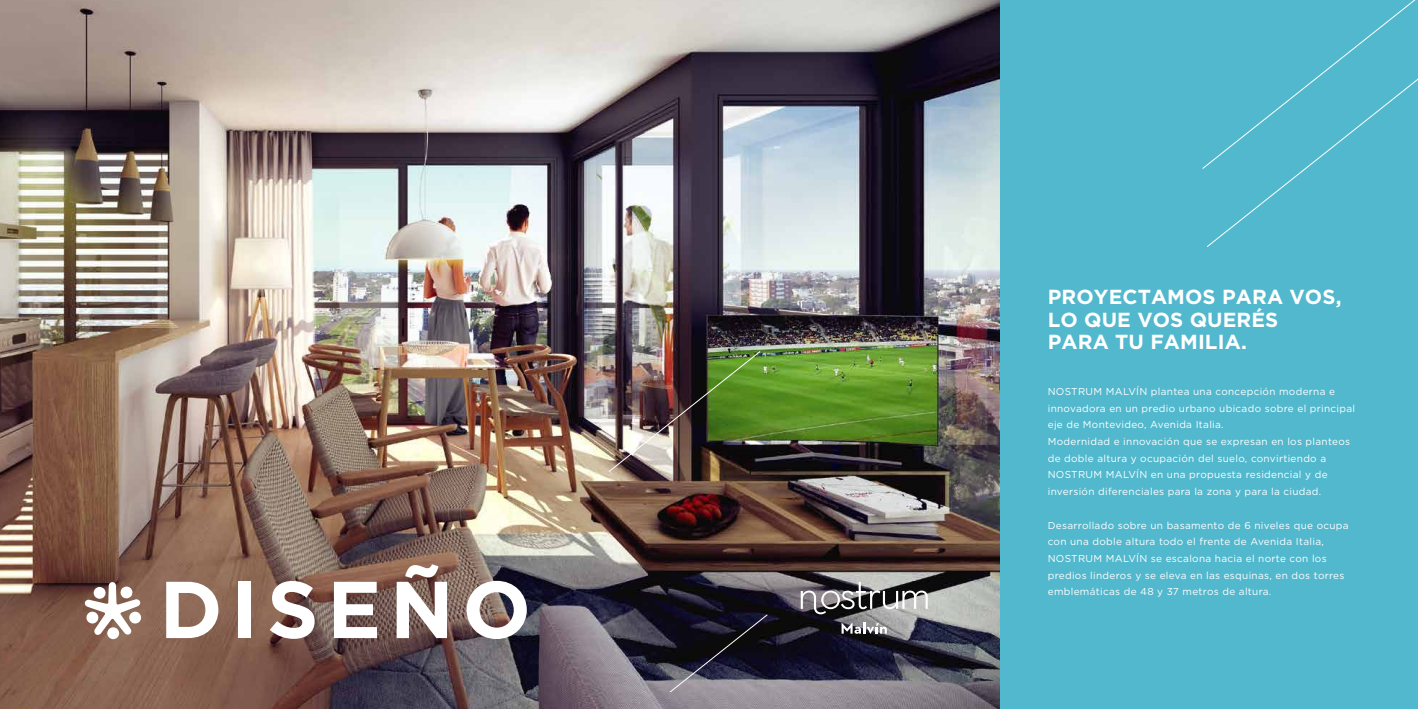
<style>
.page{position:relative;width:1418px;height:709px;background:#fff}
.page>*{position:absolute;margin:0;border:0;box-sizing:border-box;transform-origin:0 0}
.t1{font:700 80.4px "Gotham";letter-spacing:.105em;color:#fff}
.t2{font:700 20.3px/22.3px "Gotham";letter-spacing:.005em;color:#fff}
.t3{font:10px/16.7px "Gotham";letter-spacing:.03em;color:#fff}
</style>
<div class="page">
<img style="left:0;top:0;width:921px;height:709px">
<div style="left:107px;top:627px;width:12px;height:12px;background:#fff;border-radius:6px"></div>
<svg style="left:85px;top:582px;width:57px;height:53px"></svg>
<svg style="left:921px;top:0;width:496px;height:709px;background:#5aacbd"></svg>
<div style="left:1201px;top:0;width:216px;height:248px;background:#52b8cd"></div>
<svg style="left:800px;top:582px;width:127px;height:32px;background:#757475"></svg>
<svg style="left:841px;top:622px;width:45px;height:11px"></svg>
<img style="left:610px;top:350px;width:151px;height:168px">
<svg style="left:610px;top:613px;width:158px;height:78px;background:#3b3946"></svg>
<h1 class="t1" style="left:159px;top:563px;width:373px">DISEÑO</h1>
<h2 class="t2" style="left:1047px;top:285px;width:295px">PROYECTAMOS PARA VOS,<br>LO QUE VOS QUERÉS<br>PARA TU FAMILIA.</h2>
<p class="t3" style="left:1047px;top:383px;width:309px">NOSTRUM MALVÍN plantea una concepción moderna e innovadora en un predio urbano ubicado sobre el principal eje de Montevideo, Avenida Italia.<br>Modernidad e innovación que se expresan en los planteos de doble altura y ocupación del suelo, convirtiendo a NOSTRUM MALVÍN en una propuesta residencial y de inversión diferenciales para la zona y para la ciudad.</p>
<p class="t3" style="left:1047px;top:516px;width:302px">Desarrollado sobre un basamento de 6 niveles que ocupa con una doble altura todo el frente de Avenida Italia, NOSTRUM MALVÍN se escalona hacia el norte con los predios linderos y se eleva en las esquinas, en dos torres emblemáticas de 48 y 37 metros de altura.</p>
</div>
